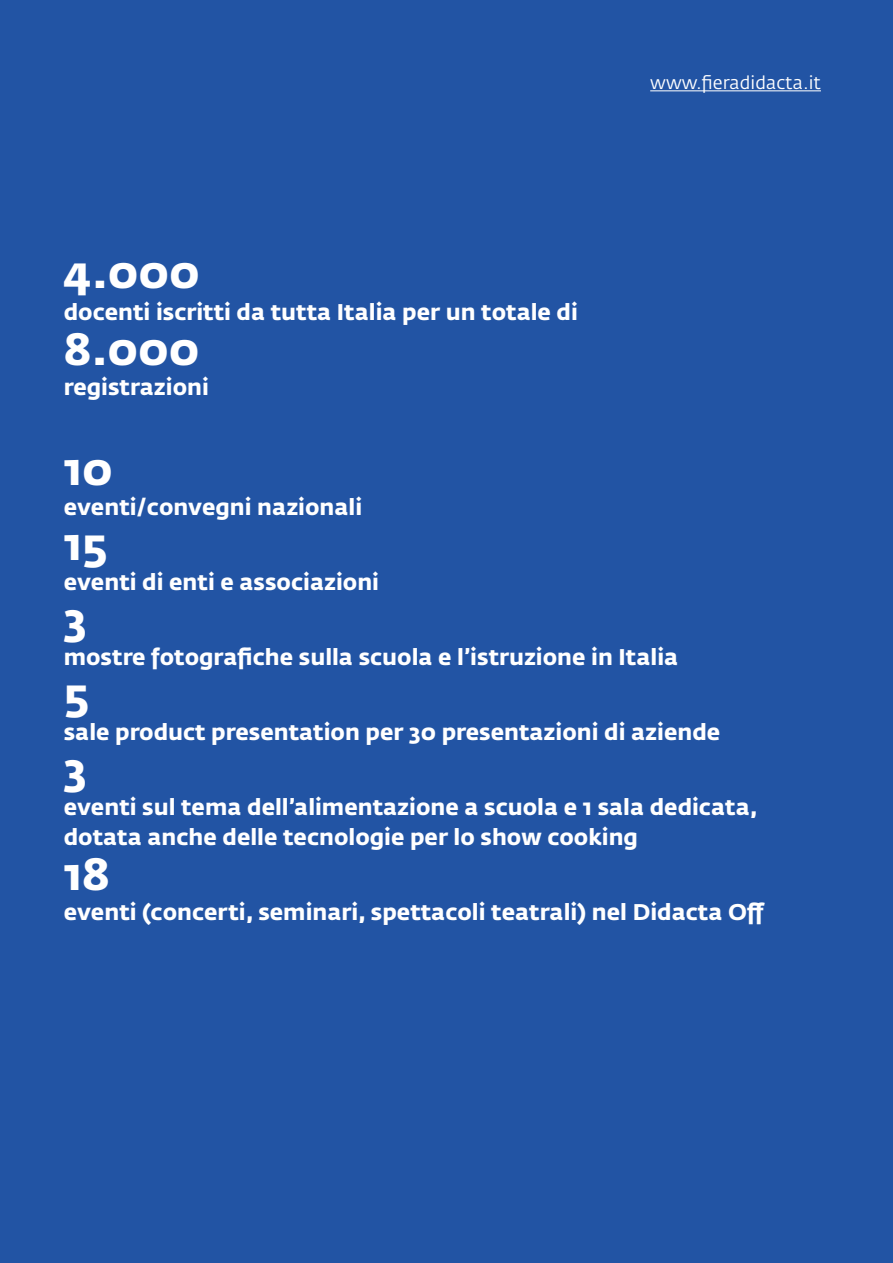
<style>
.page{position:relative;width:893px;height:1263px;background:#2254a4}
.page>*{position:absolute;margin:0;border:0;box-sizing:border-box;transform-origin:0 0}
.t1{font:700 45px "Fedra Sans Std";color:#fff}
.t2{font:700 22.5px/30px "Fedra Sans Std";color:#fff}
.t3{font:18px "Fedra Sans Std";color:#fff}
</style>
<div class="page">
<hr style="left:650px;top:90px;width:171px;height:1px;background:#fff">
<h1 class="t1" style="left:64px;top:244px;width:138px">4.000</h1>
<p class="t2" style="left:64px;top:297px;width:516px">docenti iscritti da tutta Italia per un totale di</p>
<h1 class="t1" style="left:64px;top:321px;width:137px">8.000</h1>
<p class="t2" style="left:64px;top:372px;width:147px">registrazioni</p>
<p class="t3" style="left:650px;top:71px;width:172px">www.fieradidacta.it</p>
<h1 class="t1" style="left:64px;top:441px;width:51px">10</h1>
<p class="t2" style="left:64px;top:492px;width:300px">eventi/convegni nazionali</p>
<h1 class="t1" style="left:64px;top:516px;width:45px">15</h1>
<p class="t2" style="left:64px;top:567px;width:317px">eventi di enti e associazioni</p>
<h1 class="t1" style="left:64px;top:591px;width:25px">3</h1>
<p class="t2" style="left:64px;top:642px;width:616px">mostre fotografiche sulla scuola e l’istruzione in Italia</p>
<h1 class="t1" style="left:64px;top:666px;width:27px">5</h1>
<p class="t2" style="left:64px;top:717px;width:658px">sale product presentation per 30 presentazioni di aziende</p>
<h1 class="t1" style="left:64px;top:741px;width:25px">3</h1>
<p class="t2" style="left:64px;top:792px;width:696px">eventi sul tema dell’alimentazione a scuola e 1 sala dedicata, dotata anche delle tecnologie per lo show cooking</p>
<h1 class="t1" style="left:64px;top:846px;width:47px">18</h1>
<p class="t2" style="left:64px;top:897px;width:703px">eventi (concerti, seminari, spettacoli teatrali) nel Didacta Off</p>
</div>
